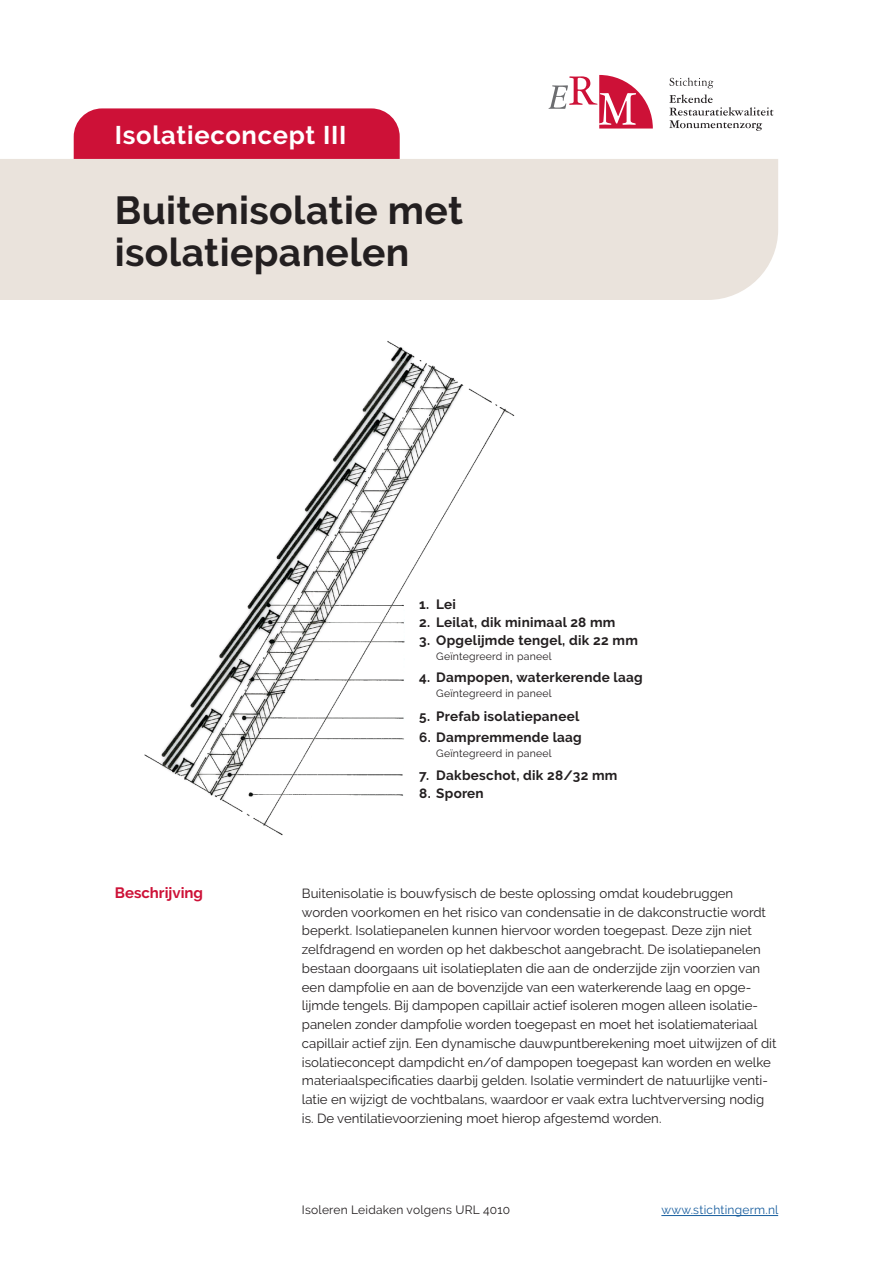
<style>
.page{position:relative;width:893px;height:1263px;background:#fff}
.page>*{position:absolute;margin:0;border:0;box-sizing:border-box;transform-origin:0 0}
.KOP_ISO{font:700 39px "Raleway";letter-spacing:.01em;color:#231f20}
.t1{font:700 25.5px "Raleway";letter-spacing:.03em;color:#fff}
.PLAT{font:700 15px "Raleway";color:#cd1137}
.TEKST{font:700 13.5px "Raleway";letter-spacing:.02em;color:#231f20}
.PLAT-2{font:13.2px/18.8px "Raleway";color:#231f20}
.t2{font:12px "Raleway";letter-spacing:.02em;color:#231f20}
.t3{font:12px "Raleway";letter-spacing:.02em;color:#175d9e}
.SUBREGEL{font:10.5px "Raleway";letter-spacing:.02em;color:#231f20}
</style>
<div class="page">
<div style="left:74px;top:108px;width:326px;height:51px;background:#cd1137"></div>
<div style="left:0;top:159px;width:778px;height:141px;background:#eae3dc"></div>
<img style="left:144px;top:341px;width:371px;height:495px">
<svg style="left:549px;top:75px;width:104px;height:54px"></svg>
<div style="left:554px;top:117px;width:42px;height:12px;background:#fff"></div>
<svg style="left:669px;top:77px;width:105px;height:54px"></svg>
<div style="left:715px;top:68px;width:85px;height:25px;background:#fff"></div>
<hr style="left:661px;top:1215px;width:117px;height:1px;background:#175d9e">
<p class="t1" style="left:115px;top:120px;width:233px">Isolatieconcept III</p>
<p class="KOP_ISO" style="left:115px;top:188px;width:350px">Buitenisolatie met</p>
<p class="KOP_ISO" style="left:115px;top:230px;width:296px">isolatiepanelen</p>
<p class="PLAT" style="left:115px;top:884px;width:90px">Beschrijving</p>
<p class="TEKST" style="left:419px;top:596px;width:38px">1. Lei</p>
<p class="TEKST" style="left:419px;top:614px;width:198px">2. Leilat, dik minimaal 28 mm</p>
<p class="TEKST" style="left:419px;top:632px;width:220px">3. Opgelijmde tengel, dik 22 mm</p>
<p class="SUBREGEL" style="left:436px;top:650px;width:117px">Geïntegreerd in paneel</p>
<p class="TEKST" style="left:419px;top:670px;width:225px">4. Dampopen, waterkerende laag</p>
<p class="SUBREGEL" style="left:436px;top:687px;width:117px">Geïntegreerd in paneel</p>
<p class="TEKST" style="left:419px;top:708px;width:162px">5. Prefab isolatiepaneel</p>
<p class="TEKST" style="left:419px;top:730px;width:164px">6. Dampremmende laag</p>
<p class="SUBREGEL" style="left:436px;top:747px;width:117px">Geïntegreerd in paneel</p>
<p class="TEKST" style="left:419px;top:767px;width:200px">7. Dakbeschot, dik 28/32 mm</p>
<p class="TEKST" style="left:419px;top:785px;width:66px">8. Sporen</p>
<p class="PLAT-2" style="left:302px;top:884px;width:476px">Buitenisolatie is bouwfysisch de beste oplossing omdat koudebruggen worden voorkomen en het risico van condensatie in de dakconstructie wordt beperkt. Isolatiepanelen kunnen hiervoor worden toegepast. Deze zijn niet zelfdragend en worden op het dakbeschot aangebracht. De isolatiepanelen bestaan doorgaans uit isolatieplaten die aan de onderzijde zijn voorzien van een dampfolie en aan de bovenzijde van een waterkerende laag en opge&shy;lijmde tengels. Bij dampopen capillair actief isoleren mogen alleen isolatie&shy;panelen zonder dampfolie worden toegepast en moet het isolatiemateriaal capillair actief zijn. Een dynamische dauwpuntberekening moet uitwijzen of dit isolatieconcept dampdicht en/of dampopen toegepast kan worden en welke materiaalspecificaties daarbij gelden. Isolatie vermindert de natuurlijke venti&shy;latie en wijzigt de vochtbalans, waardoor er vaak extra luchtverversing nodig is. De ventilatievoorziening moet hierop afgestemd worden.</p>
<p class="t2" style="left:302px;top:1202px;width:210px">Isoleren Leidaken volgens URL 4010</p>
<p class="t3" style="left:661px;top:1202px;width:119px">www.stichtingerm.nl</p>
</div>
